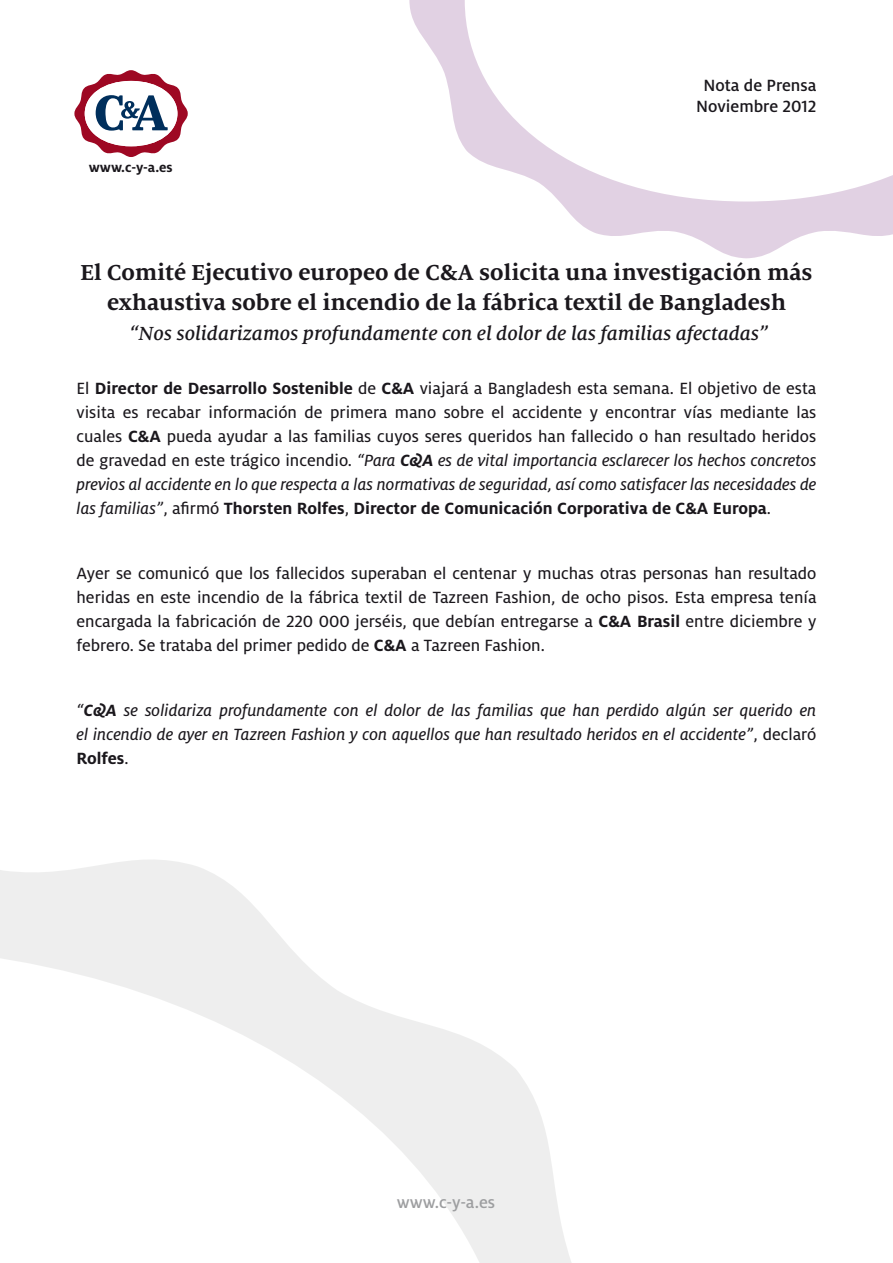
<style>
.page{position:relative;width:893px;height:1263px;background:#fff}
.page>*{position:absolute;margin:0;border:0;box-sizing:border-box;transform-origin:0 0}
.t1{font:700 24px/30px "Milo Serif";color:#1a171c;text-align:center}
.t2{font:italic 500 21px "Milo Serif";color:#1a171c}
.t3{font:18px/24px "Milo OT Text";color:#1a171c;text-align:justify}
.t4{font:italic 18px/24px "Milo OT Text";color:#1a171c}
.t5{font:700 18px "Milo OT";color:#1a171c}
.t6{font:500 18px/21px "Milo OT";color:#1a171c;text-align:center}
.t7{font:500 18px "Milo OT";color:#9d9ea0}
.t8{font:700 14.7px "Milo";color:#1a171c}
.s1{font-family:"Milo OT";font-weight:700}
.s2{font-style:italic}
.s3{font-family:"Milo OT";font-weight:700;font-style:italic}
.s4{font-family:"Milo OT Text";font-weight:400;font-style:italic}
.s5{font-family:"Milo OT Text";font-weight:400}
.s6{font-style:normal}
</style>
<div class="page">
<svg style="left:0;top:860px;width:571px;height:403px"></svg>
<svg style="left:409px;top:0;width:484px;height:258px"></svg>
<svg style="left:74px;top:70px;width:114px;height:87px"></svg>
<p class="t8" style="left:89px;top:159px;width:85px">www.c-y-a.es</p>
<p class="t6" style="left:696px;top:75px;width:122px">Nota de Prensa<br>Noviembre 2012</p>
<h1 class="t1" style="left:80px;top:257px;width:734px">El Comité Ejecutivo europeo de C&amp;A solicita una investigación más exhaustiva sobre el incendio de la fábrica textil de Bangladesh</h1>
<p class="t2" style="left:130px;top:322px;width:640px">“Nos solidarizamos profundamente con el dolor de las familias afectadas”</p>
<p class="t3" style="left:77px;top:376px;width:741px">El <span class="s1">Director de Desarrollo Sostenible</span> de <span class="s1">C&amp;A</span> viajará a Bangladesh esta semana. El objetivo de esta visita es recabar información de primera mano sobre el accidente y encontrar vías mediante las cuales <span class="s1">C&amp;A</span> pueda ayudar a las familias cuyos seres queridos han fallecido o han resultado heridos de gravedad en este trágico incendio. <span class="s2">“Para</span> <span class="s3">C&amp;A</span> <span class="s2">es de vital importancia esclarecer los hechos concretos previos al accidente en lo que respecta a las normativas de seguridad, así como satisfacer las necesidades de</span></p>
<p class="t5" style="left:77px;top:498px;width:696px"><span class="s4">las familias”</span><span class="s5">, afirmó</span> Thorsten Rolfes<span class="s5">,</span> Director de Comunicación Corporativa de C&amp;A Europa<span class="s5">.</span></p>
<p class="t3" style="left:77px;top:561px;width:741px">Ayer se comunicó que los fallecidos superaban el centenar y muchas otras personas han resultado heridas en este incendio de la fábrica textil de Tazreen Fashion, de ocho pisos. Esta empresa tenía encargada la fabricación de 220 000 jerséis, que debían entregarse a <span class="s1">C&amp;A Brasil</span> entre diciembre y febrero. Se trataba del primer pedido de <span class="s1">C&amp;A</span> a Tazreen Fashion.</p>
<p class="t4" style="left:77px;top:698px;width:741px">“<span class="s1">C&amp;A</span> se solidariza profundamente con el dolor de las familias que han perdido algún ser querido en el incendio de ayer en Tazreen Fashion y con aquellos que han resultado heridos en el accidente”<span class="s6">, declaró</span></p>
<p class="t5" style="left:77px;top:748px;width:54px">Rolfes<span class="s5">.</span></p>
<p class="t7" style="left:397px;top:1192px;width:100px">www.c-y-a.es</p>
</div>
